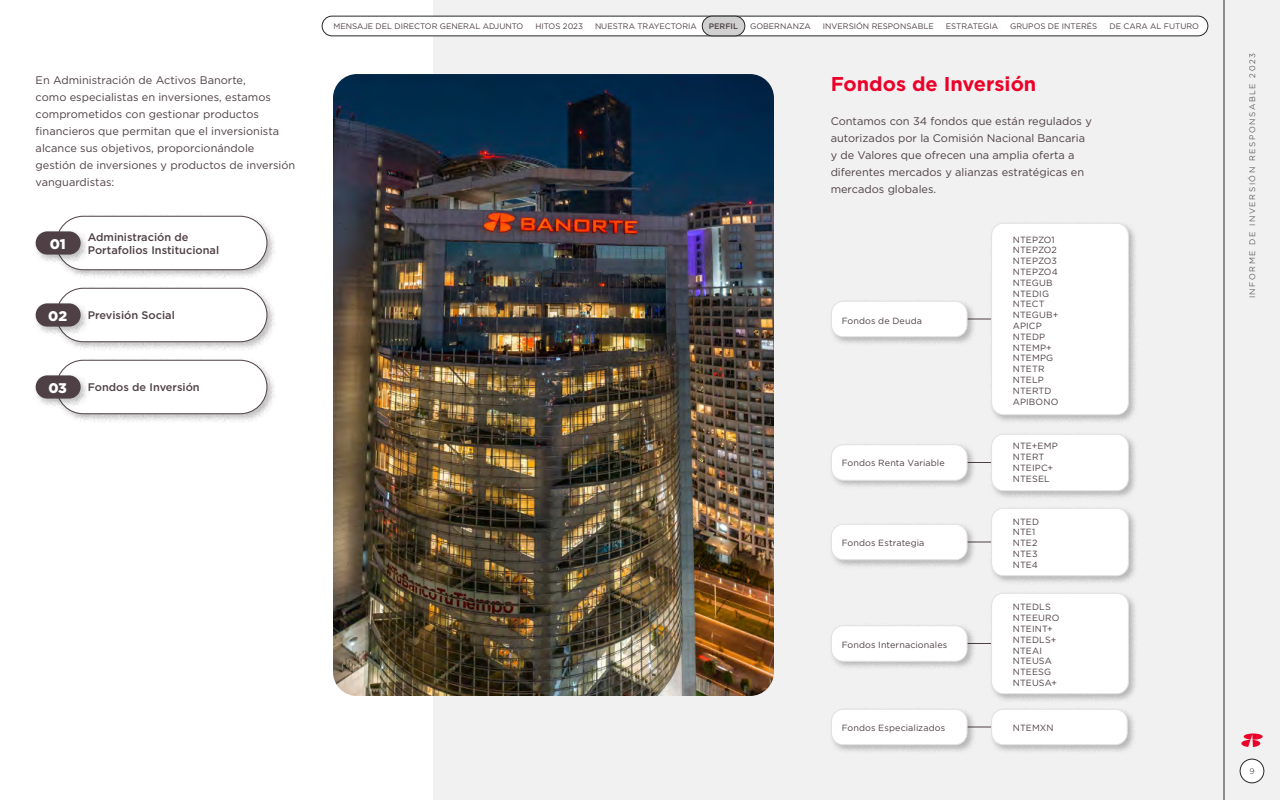
<style>
.page{position:relative;width:1280px;height:800px;background:#fff}
.page>*{position:absolute;margin:0;border:0;box-sizing:border-box;transform-origin:0 0}
.t1{font:700 20px "Gotham";color:#eb0029}
.t2{font:900 14px "Gotham";color:#fff}
.t3{font:11px/17px "Gotham";color:#4e4044}
.t4{font:500 11px/13.2px "Gotham";color:#4e4044}
.t5{font:9px/10.8px "Gotham";letter-spacing:.01em;color:#4e4044}
.t6{font:8px "Gotham";color:#4e4044}
.t7{font:300 8px "Gotham";letter-spacing:.2em;color:#282828}
.t8{font:500 8px "Gotham";color:#4e4044}
</style>
<div class="page">
<div style="left:433px;top:0;width:847px;height:800px;background:#f1f1f1"></div>
<img style="left:333px;top:74px;width:441px;height:622px">
<div style="left:54px;top:358px;width:222px;height:65px;background:#000;opacity:.25"></div>
<div style="left:57px;top:360px;width:210px;height:54px;background:#fff;border-radius:27px"></div>
<div style="left:56px;top:360px;width:211px;height:54px;border:1px solid #4e4044;border-radius:27px"></div>
<div style="left:34px;top:374px;width:56px;height:33px;background:#000;opacity:.25"></div>
<div style="left:36px;top:375px;width:45px;height:24px;background:#4e4044;border-radius:12px"></div>
<div style="left:54px;top:214px;width:222px;height:65px;background:#000;opacity:.25"></div>
<div style="left:57px;top:216px;width:210px;height:54px;background:#fff;border-radius:27px"></div>
<div style="left:56px;top:216px;width:211px;height:54px;border:1px solid #4e4044;border-radius:27px"></div>
<div style="left:34px;top:230px;width:56px;height:33px;background:#000;opacity:.25"></div>
<div style="left:36px;top:231px;width:45px;height:24px;background:#4e4044;border-radius:12px"></div>
<div style="left:54px;top:286px;width:222px;height:65px;background:#000;opacity:.25"></div>
<div style="left:57px;top:288px;width:210px;height:54px;background:#fff;border-radius:27px"></div>
<div style="left:56px;top:288px;width:211px;height:54px;border:1px solid #4e4044;border-radius:27px"></div>
<div style="left:34px;top:302px;width:56px;height:33px;background:#000;opacity:.25"></div>
<div style="left:36px;top:303px;width:45px;height:24px;background:#4e4044;border-radius:12px"></div>
<hr style="left:931px;top:319px;width:78px;height:1px;background:#4e4044">
<hr style="left:931px;top:462px;width:78px;height:1px;background:#4e4044">
<hr style="left:931px;top:542px;width:78px;height:1px;background:#4e4044">
<hr style="left:931px;top:643px;width:78px;height:1px;background:#4e4044">
<hr style="left:931px;top:727px;width:78px;height:1px;background:#4e4044">
<div style="left:829px;top:299px;width:147px;height:47px;background:#000;opacity:.25"></div>
<div style="left:831px;top:301px;width:136px;height:36px;background:#fff;border-radius:12px"></div>
<div style="left:831px;top:301px;width:136px;height:36px;border:1px solid #e1e1e1;border-radius:12px"></div>
<div style="left:989px;top:221px;width:149px;height:203px;background:#000;opacity:.25"></div>
<div style="left:992px;top:223px;width:136px;height:192px;background:#fff;border-radius:12px"></div>
<div style="left:991px;top:223px;width:138px;height:192px;border:1px solid #e1e1e1;border-radius:12px"></div>
<div style="left:829px;top:443px;width:147px;height:46px;background:#000;opacity:.25"></div>
<div style="left:831px;top:445px;width:136px;height:35px;background:#fff;border-radius:12px"></div>
<div style="left:831px;top:444px;width:136px;height:36px;border:1px solid #e1e1e1;border-radius:12px"></div>
<div style="left:989px;top:432px;width:149px;height:68px;background:#000;opacity:.25"></div>
<div style="left:992px;top:434px;width:136px;height:57px;background:#fff;border-radius:12px"></div>
<div style="left:991px;top:434px;width:138px;height:57px;border:1px solid #e1e1e1;border-radius:12px"></div>
<div style="left:829px;top:522px;width:147px;height:47px;background:#000;opacity:.25"></div>
<div style="left:831px;top:524px;width:136px;height:36px;background:#fff;border-radius:12px"></div>
<div style="left:831px;top:524px;width:136px;height:36px;border:1px solid #e1e1e1;border-radius:12px"></div>
<div style="left:989px;top:506px;width:149px;height:79px;background:#000;opacity:.25"></div>
<div style="left:992px;top:508px;width:136px;height:68px;background:#fff;border-radius:12px"></div>
<div style="left:991px;top:508px;width:138px;height:68px;border:1px solid #e1e1e1;border-radius:12px"></div>
<div style="left:829px;top:624px;width:147px;height:46px;background:#000;opacity:.25"></div>
<div style="left:831px;top:626px;width:136px;height:35px;background:#fff;border-radius:12px"></div>
<div style="left:831px;top:626px;width:136px;height:36px;border:1px solid #e1e1e1;border-radius:12px"></div>
<div style="left:989px;top:591px;width:149px;height:112px;background:#000;opacity:.25"></div>
<div style="left:992px;top:593px;width:136px;height:101px;background:#fff;border-radius:12px"></div>
<div style="left:991px;top:593px;width:138px;height:101px;border:1px solid #e1e1e1;border-radius:12px"></div>
<div style="left:829px;top:707px;width:147px;height:47px;background:#000;opacity:.25"></div>
<div style="left:831px;top:709px;width:136px;height:36px;background:#fff;border-radius:12px"></div>
<div style="left:831px;top:709px;width:136px;height:36px;border:1px solid #e1e1e1;border-radius:12px"></div>
<div style="left:989px;top:707px;width:147px;height:47px;background:#000;opacity:.25"></div>
<div style="left:992px;top:709px;width:135px;height:36px;background:#fff;border-radius:12px"></div>
<div style="left:991px;top:709px;width:137px;height:36px;border:1px solid #e1e1e1;border-radius:12px"></div>
<div style="left:1240px;top:759px;width:24px;height:24px;background:#fff;border-radius:50%"></div>
<div style="left:1240px;top:759px;width:24px;height:24px;border:1px solid #282828;border-radius:50%"></div>
<hr style="left:1224px;top:0;width:1px;height:800px;background:#282828">
<svg style="left:1241px;top:733px;width:22px;height:14px"></svg>
<div style="left:322px;top:16px;width:886px;height:20px;background:#fff;border-radius:10px"></div>
<div style="left:322px;top:16px;width:886px;height:20px;border:1px solid #282828;border-radius:10px"></div>
<div style="left:702px;top:16px;width:43px;height:20px;background:#d0d0d0;border-radius:10px"></div>
<div style="left:702px;top:16px;width:43px;height:20px;border:1px solid #282828;border-radius:10px"></div>
<p class="t3" style="left:36px;top:71px;width:261px">En Administración de Activos Banorte,<br>como especialistas en inversiones, estamos comprometidos con gestionar productos financieros que permitan que el inversionista alcance sus objetivos, proporcionándole gestión de inversiones y productos de inversión vanguardistas:</p>
<p class="t2" style="left:50px;top:234px;width:17px">01</p>
<p class="t4" style="left:88px;top:230px;width:133px">Administración de<br>Portafolios Institucional</p>
<p class="t2" style="left:48px;top:306px;width:20px">02</p>
<p class="t4" style="left:88px;top:309px;width:89px">Previsión Social</p>
<p class="t2" style="left:48px;top:378px;width:20px">03</p>
<p class="t4" style="left:88px;top:381px;width:113px">Fondos de Inversión</p>
<p class="t6" style="left:333px;top:21px;width:191px">MENSAJE DEL DIRECTOR GENERAL ADJUNTO</p>
<p class="t6" style="left:535px;top:21px;width:49px">HITOS 2023</p>
<p class="t6" style="left:595px;top:21px;width:103px">NUESTRA TRAYECTORIA</p>
<p class="t8" style="left:709px;top:21px;width:31px">PERFIL</p>
<p class="t6" style="left:750px;top:21px;width:62px">GOBERNANZA</p>
<p class="t6" style="left:823px;top:21px;width:112px">INVERSIÓN RESPONSABLE</p>
<p class="t6" style="left:946px;top:21px;width:54px">ESTRATEGIA</p>
<p class="t6" style="left:1010px;top:21px;width:89px">GRUPOS DE INTERÉS</p>
<p class="t6" style="left:1109px;top:21px;width:91px">DE CARA AL FUTURO</p>
<h1 class="t1" style="left:831px;top:71px;width:207px">Fondos de Inversión</h1>
<p class="t3" style="left:831px;top:112px;width:263px">Contamos con 34 fondos que están regulados y autorizados por la Comisión Nacional Bancaria y de Valores que ofrecen una amplia oferta a diferentes mercados y alianzas estratégicas en mercados globales.</p>
<p class="t5" style="left:842px;top:315px;width:82px">Fondos de Deuda</p>
<p class="t5" style="left:842px;top:457px;width:105px">Fondos Renta Variable</p>
<p class="t5" style="left:842px;top:537px;width:84px">Fondos Estrategia</p>
<p class="t5" style="left:842px;top:640px;width:107px">Fondos Internacionales</p>
<p class="t5" style="left:1013px;top:234px;width:47px">NTEPZO1<br>NTEPZO2<br>NTEPZO3<br>NTEPZO4<br>NTEGUB<br>NTEDIG<br>NTECT<br>NTEGUB+<br>APICP<br>NTEDP<br>NTEMP+<br>NTEMPG<br>NTETR<br>NTELP<br>NTERTD<br>APIBONO</p>
<p class="t5" style="left:1013px;top:441px;width:46px">NTE+EMP<br>NTERT<br>NTEIPC+<br>NTESEL</p>
<p class="t5" style="left:1013px;top:516px;width:28px">NTED<br>NTE1<br>NTE2<br>NTE3<br>NTE4</p>
<p class="t5" style="left:1013px;top:602px;width:48px">NTEDLS<br>NTEEURO<br>NTEINT+<br>NTEDLS+<br>NTEAI<br>NTEUSA<br>NTEESG<br>NTEUSA+</p>
<p class="t5" style="left:842px;top:722px;width:105px">Fondos Especializados</p>
<p class="t5" style="left:1013px;top:722px;width:42px">NTEMXN</p>
<p class="t7" style="left:1247px;top:298px;width:247px;rotate:-90deg">INFORME DE INVERSIÓN RESPONSABLE 2023</p>
<p class="t7" style="left:1249px;top:766px;width:7px">9</p>
</div>
